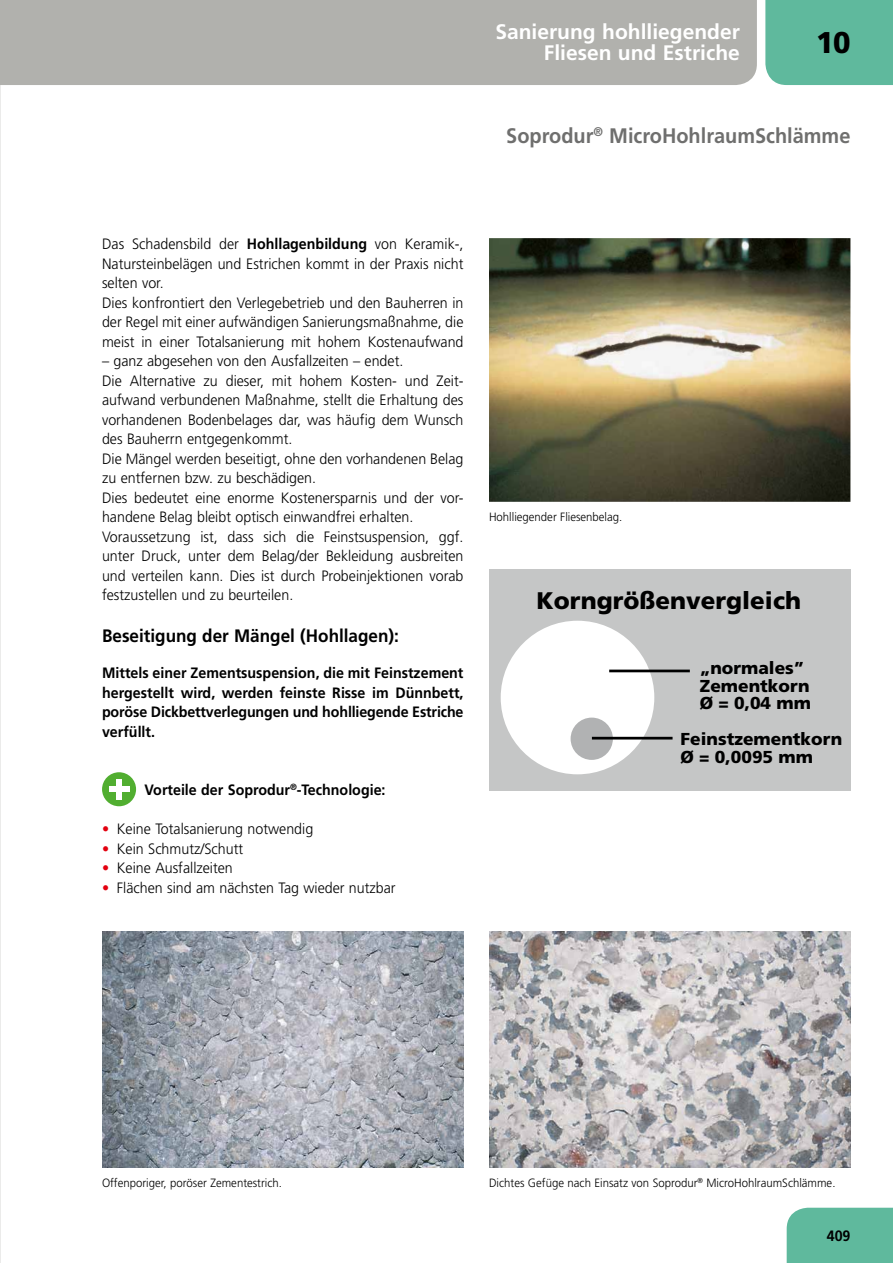
<style>
.page{position:relative;width:893px;height:1263px;background:#fff}
.page>*{position:absolute;margin:0;border:0;box-sizing:border-box;transform-origin:0 0}
.t1{font:900 30px "Frutiger LT";color:#000;scale:.95 1}
.t2{font:900 24px "Frutiger LT";color:#000}
.t3{font:700 21px/21px "Frutiger LT";color:#fff;text-align:right}
.t4{font:700 21px "Frutiger LT";color:#6f6f6e;scale:.95 1}
.t5{font:700 18px "Frutiger LT";color:#000;scale:.95 1}
.t6{font:900 17.25px/17.2px "Frutiger LT";color:#000}
.t7{font:300 15px/19.5px "Frutiger LT";color:#000;scale:.95 1}
.t8{font:700 15px/19.5px "Frutiger LT";letter-spacing:-.01em;color:#000;text-align:justify;scale:.95 1}
.t9{font:300 12px "Frutiger LT";color:#000;scale:.95 1}
.s1{font-weight:700}
.s2{color:#e3000f}
</style>
<div class="page">
<div style="left:787px;top:1208px;width:106px;height:55px;background:#5fb99d"></div>
<div style="left:765px;top:0;width:128px;height:85px;background:#5fb99d"></div>
<div style="left:0;top:0;width:757px;height:85px;background:#b1b1ad"></div>
<img style="left:489px;top:238px;width:361px;height:264px">
<div style="left:489px;top:570px;width:361px;height:221px;background:#c5c6c6"></div>
<div style="left:501px;top:621px;width:153px;height:153px;background:#fff;border-radius:50%"></div>
<div style="left:571px;top:718px;width:42px;height:42px;background:#b1b2b3;border-radius:50%"></div>
<hr style="left:609px;top:670px;width:81px;height:2px;background:#000">
<hr style="left:592px;top:737px;width:81px;height:2px;background:#000">
<img style="left:102px;top:931px;width:361px;height:236px">
<img style="left:489px;top:931px;width:361px;height:237px">
<div style="left:102px;top:772px;width:34px;height:34px;background:#51ae30;border-radius:50%"></div>
<div style="left:109px;top:787px;width:20px;height:5px;background:#fff"></div>
<div style="left:116px;top:779px;width:6px;height:21px;background:#fff"></div>
<h3 class="t3" style="left:495px;top:22px;width:246px">Sanierung hohlliegender<br>Fliesen und Estriche</h3>
<h1 class="t1" style="left:816px;top:24px;width:37px">10</h1>
<h3 class="t4" style="left:506px;top:124px;width:364px">Soprodur<sup>®</sup> MicroHohlraumSchlämme</h3>
<p class="t7" style="left:102px;top:235px;width:382px">Das Schadensbild der <span class="s1">Hohllagenbildung</span> von Keramik-, Natursteinbelägen und Estrichen kommt in der Praxis nicht selten vor.<br>Dies konfrontiert den Verlegebetrieb und den Bauherren in der Regel mit einer aufwändigen Sanierungsmaßnahme, die meist in einer Totalsanierung mit hohem Kostenaufwand</p>
<p class="t7" style="left:102px;top:352px;width:382px">– ganz abgesehen von den Ausfallzeiten – endet.<br>Die Alternative zu dieser, mit hohem Kosten- und Zeit&shy;aufwand verbundenen Maßnahme, stellt die Erhaltung des vorhandenen Bodenbelages dar, was häufig dem Wunsch des Bauherrn entgegenkommt.<br>Die Mängel werden beseitigt, ohne den vorhandenen Belag zu entfernen bzw. zu beschädigen.<br>Dies bedeutet eine enorme Kostenersparnis und der vor&shy;handene Belag bleibt optisch einwandfrei erhalten.<br>Voraussetzung ist, dass sich die Feinstsuspension, ggf. unter Druck, unter dem Belag/der Bekleidung ausbreiten und verteilen kann. Dies ist durch Probeinjektionen vorab festzustellen und zu beurteilen.</p>
<p class="t5" style="left:102px;top:625px;width:314px">Beseitigung der Mängel (Hohllagen):</p>
<p class="t8" style="left:102px;top:663px;width:382px">Mittels einer Zementsuspension, die mit Feinstzement hergestellt wird, werden feinste Risse im Dünnbett, poröse Dickbettverlegungen und hohlliegende Estriche verfüllt.</p>
<p class="t8" style="left:145px;top:780px;width:255px">Vorteile der Soprodur<sup>®</sup>-Technologie:</p>
<p class="t7" style="left:102px;top:819px;width:224px"><span class="s2">•</span> Keine Totalsanierung notwendig</p>
<p class="t7" style="left:102px;top:839px;width:150px"><span class="s2">•</span> Kein Schmutz/Schutt</p>
<p class="t7" style="left:102px;top:858px;width:139px"><span class="s2">•</span> Keine Ausfallzeiten</p>
<p class="t7" style="left:102px;top:878px;width:311px"><span class="s2">•</span> Flächen sind am nächsten Tag wieder nutzbar</p>
<p class="t9" style="left:489px;top:510px;width:142px">Hohlliegender Fliesenbelag.</p>
<h2 class="t2" style="left:536px;top:586px;width:266px">Korngrößenvergleich</h2>
<p class="t6" style="left:700px;top:660px;width:113px">„normales”<br>Zementkorn<br>Ø = 0,04 mm</p>
<p class="t6" style="left:681px;top:731px;width:163px">Feinstzementkorn<br>Ø = 0,0095 mm</p>
<p class="t9" style="left:102px;top:1176px;width:191px">Offenporiger, poröser Zementestrich.</p>
<p class="t9" style="left:489px;top:1176px;width:366px">Dichtes Gefüge nach Einsatz von Soprodur<sup>®</sup> MicroHohlraumSchlämme.</p>
<p class="t8" style="left:827px;top:1226px;width:26px">409</p>
</div>
